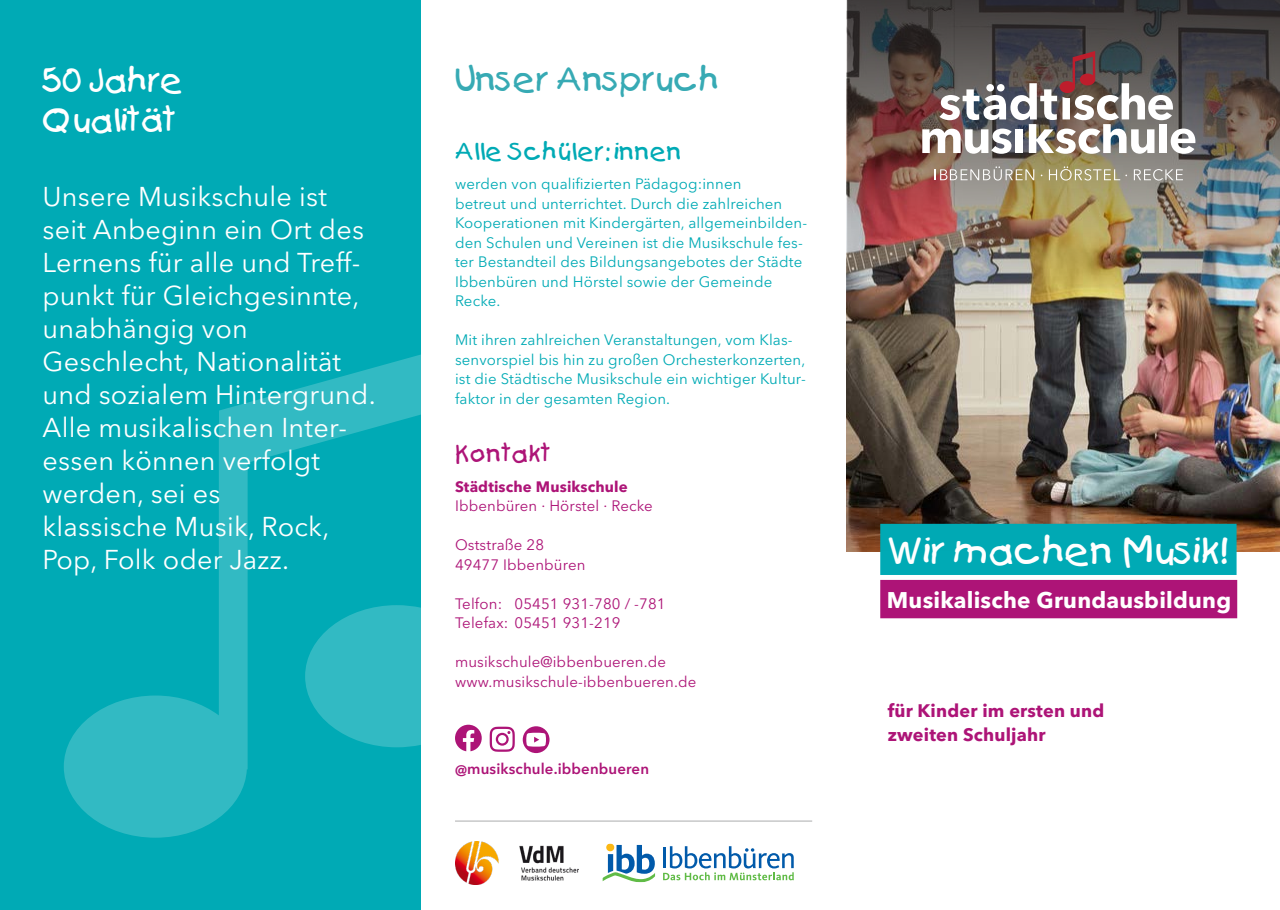
<style>
.page{position:relative;width:1280px;height:910px;background:#fff}
.page>*{position:absolute;margin:0;border:0;box-sizing:border-box;transform-origin:0 0}
.Titel_HL_Kids{font:36.9px "Kids Plain";color:#fff}
.HL_Kids_negativ{font:33px "Kids Plain";color:#fff}
.HL_Kids_negativ-2{font:33px "Kids Plain";color:#37aab4}
.Copy{font:27px/33px "Avenir Next LT Pro";letter-spacing:.01em;color:#fff}
.SL_Kids{font:24px "Kids Plain";letter-spacing:.01em;color:#00aab5}
.SL_Kids-2{font:24px "Kids Plain";letter-spacing:.01em;color:#ad1477}
.Titel_SL_Kids{font:700 22.5px "Avenir Next LT Pro";letter-spacing:.01em;color:#fff}
.t1{font:700 18px/24px "Avenir Next LT Pro";letter-spacing:.01em;color:#ad1477}
.Copy-2{font:15px/19.5px "Avenir Next LT Pro";letter-spacing:.01em;color:#00aab5}
.Copy-3{font:15px "Avenir Next LT Pro";letter-spacing:.01em;color:#ad1477}
.Copy-4{font:600 15px "Avenir Next LT Pro";letter-spacing:.01em;color:#ad1477}
.Copy-5{font:700 15px "Avenir Next LT Pro";letter-spacing:.01em;color:#ad1477}
</style>
<div class="page">
<div style="left:0;top:0;width:421px;height:910px;background:#00aab5"></div>
<svg style="left:64px;top:354px;width:357px;height:484px"></svg>
<div style="left:880px;top:524px;width:356px;height:51px;background:#00aab5"></div>
<div style="left:880px;top:580px;width:357px;height:38px;background:#ad1477"></div>
<svg style="left:602px;top:845px;width:53px;height:37px"></svg>
<svg style="left:663px;top:846px;width:131px;height:34px"></svg>
<img style="left:455px;top:841px;width:44px;height:43px">
<img style="left:519px;top:845px;width:59px;height:36px">
<hr style="left:455px;top:821px;width:357px;height:1px;background:#57585a">
<img style="left:846px;top:0;width:434px;height:551px">
<svg style="left:922px;top:51px;width:273px;height:103px"></svg>
<svg style="left:934px;top:166px;width:100px;height:15px"></svg>
<svg style="left:1049px;top:166px;width:78px;height:15px"></svg>
<svg style="left:1134px;top:169px;width:49px;height:12px"></svg>
<svg style="left:455px;top:725px;width:27px;height:26px"></svg>
<svg style="left:490px;top:727px;width:25px;height:25px"></svg>
<svg style="left:523px;top:726px;width:26px;height:27px"></svg>
<p class="HL_Kids_negativ" style="left:43px;top:60px;width:142px">50 Jahre</p>
<p class="HL_Kids_negativ-2" style="left:455px;top:58px;width:266px">Unser Anspruch</p>
<p class="HL_Kids_negativ" style="left:43px;top:99px;width:136px">Qualität</p>
<p class="Copy" style="left:43px;top:180px;width:335px">Unsere Musikschule ist seit Anbeginn ein Ort des<br>Lernens für alle und Treff&shy;punkt für Gleichgesinnte, unabhängig von<br>Geschlecht, Nationalität und sozialem Hintergrund.<br>Alle musikalischen Inter&shy;essen können verfolgt werden, sei es<br>klassische Musik, Rock,<br>Pop, Folk oder Jazz.</p>
<p class="SL_Kids" style="left:455px;top:136px;width:228px">Alle Schüler: innen</p>
<p class="Copy-2" style="left:455px;top:174px;width:354px">werden von qualifizierten Pädagog:innen<br>betreut und unterrichtet. Durch die zahlreichen Kooperationen mit Kindergärten, allgemeinbilden&shy;den Schulen und Vereinen ist die Musikschule fes&shy;ter Bestandteil des Bildungsangebotes der Städte Ibbenbüren und Hörstel sowie der Gemeinde Recke.</p>
<p class="Copy-2" style="left:455px;top:330px;width:352px">Mit ihren zahlreichen Veranstaltungen, vom Klas&shy;senvorspiel bis hin zu großen Orchesterkonzerten, ist die Städtische Musikschule ein wichtiger Kultur&shy;faktor in der gesamten Region.</p>
<p class="SL_Kids-2" style="left:455px;top:439px;width:97px">Kontakt</p>
<p class="Copy-5" style="left:455px;top:477px;width:174px">Städtische Musikschule</p>
<p class="Copy-3" style="left:455px;top:497px;width:199px">Ibbenbüren · Hörstel · Recke</p>
<p class="Copy-3" style="left:455px;top:536px;width:91px">Oststraße 28</p>
<p class="Copy-3" style="left:455px;top:555px;width:132px">49477 Ibbenbüren</p>
<p class="Copy-3" style="left:455px;top:594px;width:212px">Telfon: 05451 931-780 / -781</p>
<p class="Copy-3" style="left:455px;top:614px;width:167px">Telefax: 05451 931-219</p>
<p class="Copy-3" style="left:455px;top:653px;width:213px">musikschule@ibbenbueren.de</p>
<p class="Copy-3" style="left:455px;top:672px;width:243px">www.musikschule-ibbenbueren.de</p>
<p class="Copy-4" style="left:455px;top:760px;width:196px">@musikschule.ibbenbueren</p>
<p class="Titel_HL_Kids" style="left:888px;top:527px;width:341px">Wir machen Musik!</p>
<p class="Titel_SL_Kids" style="left:887px;top:586px;width:346px">Musikalische Grundausbildung</p>
<p class="t1" style="left:888px;top:698px;width:218px">für Kinder im ersten und zweiten Schuljahr</p>
</div>
